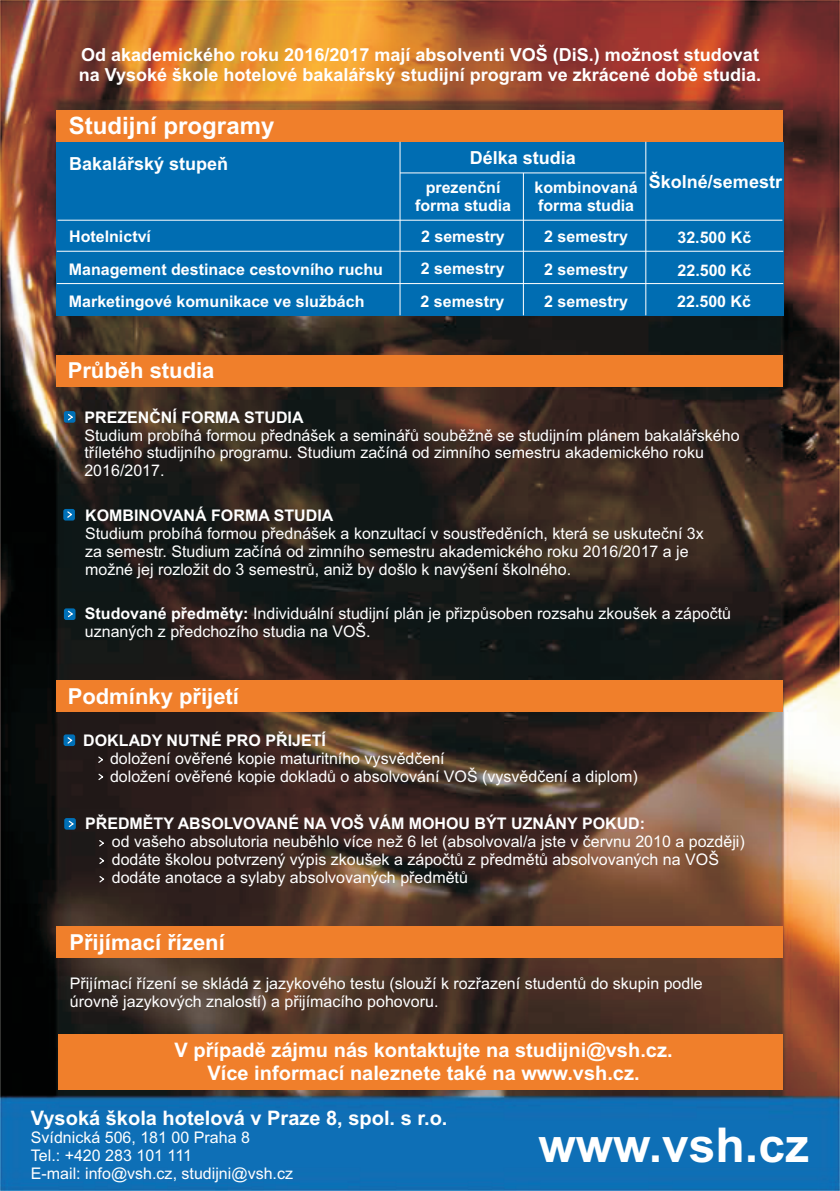
<style>
.page{position:relative;width:840px;height:1191px;background:#fff}
.page>*{position:absolute;margin:0;border:0;box-sizing:border-box;transform-origin:0 0}
.t1{font:700 48px "Arial";color:#fff}
.t2{font:700 24px "Arial";color:#fff}
.t3{font:700 22px "Arial";color:#fff}
.t4{font:700 20px/22.4px "Arial";color:#fff;text-align:center}
.t5{font:700 18px/20.2px "Arial";color:#fff}
.t6{font:16px/17.8px "Arial";color:#fff}
.t7{font:700 16px/17.8px "Arial";color:#fff;text-align:justify}
.s1{font-weight:700}
</style>
<div class="page">
<img style="left:0;top:1px;width:839px;height:1190px">
<div style="left:58px;top:1034px;width:724px;height:55px;background:#f07f2b"></div>
<div style="left:64px;top:818px;width:12px;height:11px;background:#0070b7;border-radius:2px"></div>
<svg style="left:69px;top:820px;width:4px;height:7px"></svg>
<div style="left:63px;top:734px;width:12px;height:12px;background:#0070b7;border-radius:2px"></div>
<svg style="left:67px;top:737px;width:5px;height:6px"></svg>
<div style="left:64px;top:608px;width:11px;height:12px;background:#0070b7;border-radius:2px"></div>
<svg style="left:68px;top:611px;width:5px;height:6px"></svg>
<div style="left:63px;top:509px;width:12px;height:11px;background:#0070b7;border-radius:2px"></div>
<svg style="left:67px;top:511px;width:5px;height:7px"></svg>
<div style="left:64px;top:411px;width:11px;height:12px;background:#0070b7;border-radius:2px"></div>
<svg style="left:68px;top:414px;width:5px;height:6px"></svg>
<div style="left:57px;top:111px;width:725px;height:31px;background:#f07f2b"></div>
<div style="left:56px;top:142px;width:726px;height:173px;background:#006db2"></div>
<hr style="left:57px;top:220px;width:725px;height:1px;background:#fff">
<hr style="left:645px;top:142px;width:1px;height:173px;background:#fff">
<hr style="left:522px;top:173px;width:1px;height:142px;background:#fff">
<hr style="left:399px;top:142px;width:1px;height:173px;background:#fff">
<hr style="left:400px;top:173px;width:245px;height:1px;background:#fff">
<hr style="left:57px;top:251px;width:725px;height:1px;background:#fff">
<hr style="left:57px;top:283px;width:725px;height:1px;background:#fff">
<div style="left:57px;top:356px;width:725px;height:31px;background:#f07f2b"></div>
<div style="left:57px;top:680px;width:725px;height:31px;background:#f07f2b"></div>
<div style="left:57px;top:926px;width:725px;height:31px;background:#f07f2b"></div>
<svg style="left:99px;top:876px;width:5px;height:6px"></svg>
<svg style="left:99px;top:857px;width:5px;height:7px"></svg>
<svg style="left:99px;top:840px;width:5px;height:6px"></svg>
<svg style="left:98px;top:756px;width:5px;height:7px"></svg>
<svg style="left:98px;top:773px;width:5px;height:7px"></svg>
<p class="t5" style="left:79px;top:46px;width:683px">Od akademického roku 2016/2017 mají absolventi VOŠ (DiS.) možnost studovat na Vysoké škole hotelové bakalářský studijní program ve zkrácené době studia.</p>
<h2 class="t2" style="left:69px;top:116px;width:207px">Studijní programy</h2>
<p class="t5" style="left:69px;top:155px;width:161px">Bakalářský stupeň</p>
<p class="t5" style="left:469px;top:149px;width:108px">Délka studia</p>
<p class="t7" style="left:415px;top:180px;width:98px;text-align:center">prezenční forma studia</p>
<p class="t7" style="left:534px;top:180px;width:105px">kombinovaná forma studia</p>
<p class="t5" style="left:648px;top:173px;width:135px">Školné/semestr</p>
<p class="t7" style="left:69px;top:222px;width:315px;line-height:32.2px;text-align:left">Hotelnictví<br>Management destinace cestovního ruchu<br>Marketingové komunikace ve službách</p>
<p class="t7" style="left:420px;top:222px;width:86px;line-height:32.4px">2 semestry 2 semestry 2 semestry</p>
<p class="t7" style="left:544px;top:221px;width:85px;line-height:32.6px">2 semestry 2 semestry 2 semestry</p>
<p class="t7" style="left:676px;top:223px;width:76px;line-height:31.8px">32.500 Kč 22.500 Kč 22.500 Kč</p>
<h3 class="t3" style="left:68px;top:362px;width:148px">Průběh studia</h3>
<p class="t7" style="left:84px;top:409px;width:220px">PREZENČNÍ FORMA STUDIA</p>
<p class="t6" style="left:84px;top:427px;width:656px">Studium probíhá formou přednášek a seminářů souběžně se studijním plánem bakalářského tříletého studijního programu. Studium začíná od zimního semestru akademického roku<br>2016/2017.</p>
<p class="t7" style="left:85px;top:508px;width:249px">KOMBINOVANÁ FORMA STUDIA</p>
<p class="t6" style="left:85px;top:526px;width:620px">Studium probíhá formou přednášek a konzultací v soustředěních, která se uskuteční 3x za semestr. Studium začíná od zimního semestru akademického roku 2016/2017 a je možné jej rozložit do 3 semestrů, aniž by došlo k navýšení školného.</p>
<p class="t6" style="left:85px;top:606px;width:647px"><span class="s1">Studované předměty:</span> Individuální studijní plán je přizpůsoben rozsahu zkoušek a zápočtů uznaných z předchozího studia na VOŠ.</p>
<h3 class="t3" style="left:68px;top:687px;width:173px">Podmínky přijetí</h3>
<p class="t7" style="left:83px;top:733px;width:244px">DOKLADY NUTNÉ PRO PŘIJETÍ</p>
<p class="t6" style="left:110px;top:751px;width:529px">doložení ověřené kopie maturitního vysvědčení<br>doložení ověřené kopie dokladů o absolvování VOŠ (vysvědčení a diplom)</p>
<p class="t7" style="left:85px;top:816px;width:561px">PŘEDMĚTY ABSOLVOVANÉ NA VOŠ VÁM MOHOU BÝT UZNÁNY POKUD:</p>
<p class="t6" style="left:112px;top:834px;width:634px">od vašeho absolutoria neuběhlo více než 6 let (absolvoval/a jste v červnu 2010 a později) dodáte školou potvrzený výpis zkoušek a zápočtů z předmětů absolvovaných na VOŠ dodáte anotace a sylaby absolvovaných předmětů</p>
<h3 class="t3" style="left:69px;top:934px;width:157px">Přijímací řízení</h3>
<p class="t6" style="left:70px;top:976px;width:634px">Přijímací řízení se skládá z jazykového testu (slouží k rozřazení studentů do skupin podle úrovně jazykových znalostí) a přijímacího pohovoru.</p>
<p class="t4" style="left:174px;top:1040px;width:499px">V případě zájmu nás kontaktujte na studijni@vsh.cz.<br>Více informací naleznete také na www.vsh.cz.</p>
<p class="t4" style="left:31px;top:1108px;width:418px">Vysoká škola hotelová v Praze 8, spol. s r.o.</p>
<p class="t6" style="left:31px;top:1130px;width:263px">Svídnická 506, 181 00 Praha 8<br>Tel.: +420 283 101 111<br>E-mail: info@vsh.cz, studijni@vsh.cz</p>
<h1 class="t1" style="left:538px;top:1126px;width:272px">www.vsh.cz</h1>
</div>
